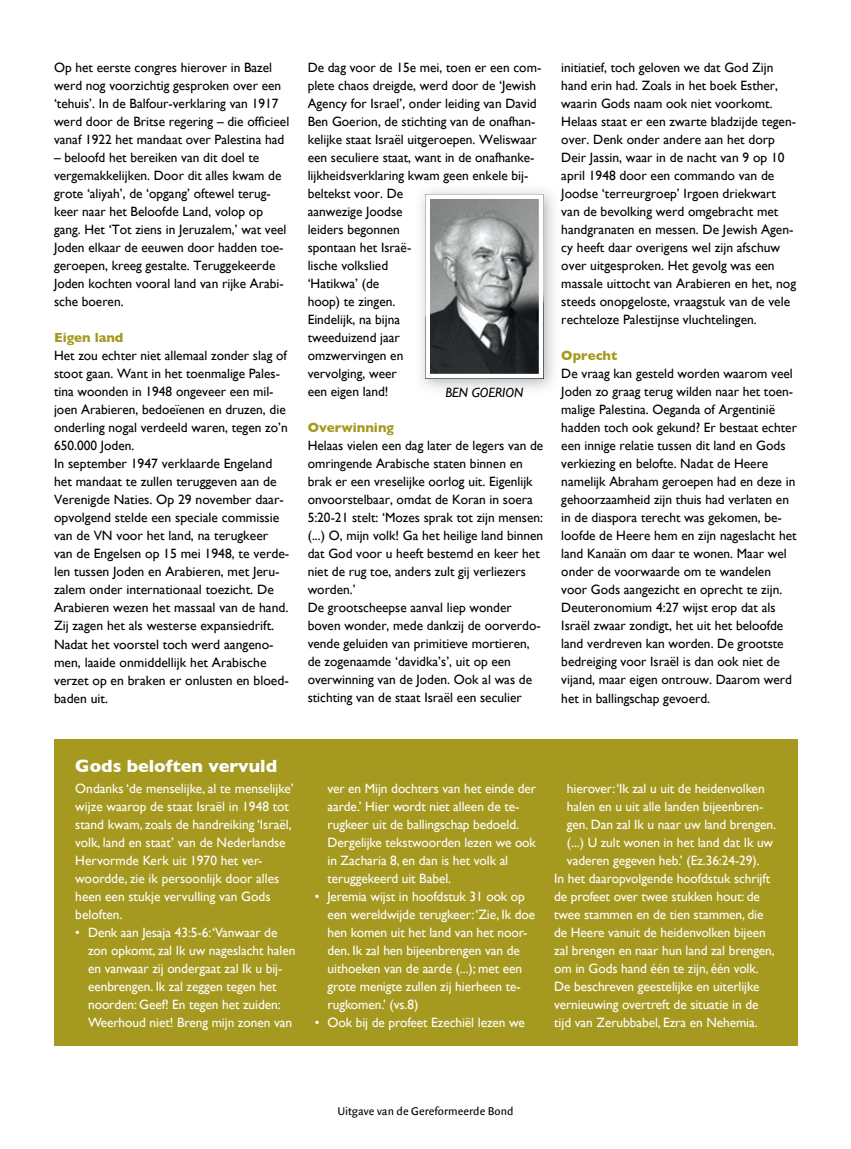
<style>
.page{position:relative;width:851px;height:1149px;background:#fff}
.page>*{position:absolute;margin:0;border:0;box-sizing:border-box;transform-origin:0 0}
.t1{font:700 18px "Gill Sans";color:#fff}
.t2{font:13.5px/18px "Gill Sans";color:#000}
.t3{font:13.5px/18px "Gill Sans";letter-spacing:-.005em;color:#fff}
.t4{font:700 13.5px "Gill Sans";color:#a69920}
.t5{font:italic 13.5px "Gill Sans";letter-spacing:-.005em;color:#000}
.t6{font:12px "Quadraat Sans";color:#000}
</style>
<div class="page">
<div style="left:54px;top:738px;width:743px;height:307px;background:#a69920"></div>
<img style="left:420px;top:190px;width:134px;height:199px">
<img style="left:430px;top:199px;width:108px;height:174px">
<div style="left:425px;top:194px;width:118px;height:184px;border:4px solid #fff"></div>
<p class="t2" style="left:54px;top:58px;width:237px">Op het eerste congres hierover in Bazel werd nog voorzichtig gesproken over een ‘tehuis’. In de Balfour-verklaring van 1917 werd door de Britse regering – die officieel vanaf 1922 het mandaat over Palestina had</p>
<p class="t2" style="left:54px;top:148px;width:234px">– beloofd het bereiken van dit doel te vergemakkelijken. Door dit alles kwam de grote ‘aliyah’, de ‘opgang’ oftewel terug&shy;keer naar het Beloofde Land, volop op gang. Het ‘Tot ziens in Jeruzalem,’ wat veel Joden elkaar de eeuwen door hadden toe&shy;geroepen, kreeg gestalte. Teruggekeerde Joden kochten vooral land van rijke Arabi&shy;sche boeren.</p>
<p class="t4" style="left:54px;top:327px;width:71px">Eigen land</p>
<p class="t2" style="left:54px;top:346px;width:237px">Het zou echter niet allemaal zonder slag of stoot gaan. Want in het toenmalige Pales&shy;tina woonden in 1948 ongeveer een mil&shy;joen Arabieren, bedoeïenen en druzen, die onderling nogal verdeeld waren, tegen zo’n 650.000 Joden.<br>In september 1947 verklaarde Engeland het mandaat te zullen teruggeven aan de Verenigde Naties. Op 29 november daar&shy;opvolgend stelde een speciale commissie van de VN voor het land, na terugkeer van de Engelsen op 15 mei 1948, te verde&shy;len tussen Joden en Arabieren, met Jeru&shy;zalem onder internationaal toezicht. De Arabieren wezen het massaal van de hand.<br>Zij zagen het als westerse expansiedrift.<br>Nadat het voorstel toch werd aangeno&shy;men, laaide onmiddellijk het Arabische verzet op en braken er onlusten en bloed&shy;baden uit.</p>
<p class="t2" style="left:307px;top:58px;width:235px">De dag voor de 15e mei, toen er een com&shy;plete chaos dreigde, werd door de ‘Jewish<br>Agency for Israel’, onder leiding van David<br>Ben Goerion, de stichting van de onafhan&shy;kelijke staat Israël uitgeroepen. Weliswaar een seculiere staat, want in de onafhanke&shy;lijkheidsverklaring kwam geen enkele bij&shy;beltekst voor. De<br>aanwezige Joodse<br>leiders begonnen<br>spontaan het Israë-<br>lische volkslied<br>‘Hatikwa’ (de<br>hoop) te zingen.<br>Eindelijk, na bijna<br>tweeduizend jaar<br>omzwervingen en<br>vervolging, weer<br>een eigen land!</p>
<p class="t4" style="left:307px;top:417px;width:88px">Overwinning</p>
<p class="t2" style="left:307px;top:436px;width:237px">Helaas vielen een dag later de legers van de omringende Arabische staten binnen en brak er een vreselijke oorlog uit. Eigenlijk onvoorstelbaar, omdat de Koran in soera 5:20-21 stelt: ‘Mozes sprak tot zijn mensen: (...) O, mijn volk! Ga het heilige land binnen dat God voor u heeft bestemd en keer het niet de rug toe, anders zult gij verliezers worden.’<br>De grootscheepse aanval liep wonder boven wonder, mede dankzij de oorverdo&shy;vende geluiden van primitieve mortieren, de zogenaamde ‘davidka’s’, uit op een overwinning van de Joden. Ook al was de stichting van de staat Israël een seculier</p>
<p class="t5" style="left:445px;top:384px;width:79px">BEN GOERION</p>
<p class="t2" style="left:561px;top:58px;width:236px">initiatief, toch geloven we dat God Zijn hand erin had. Zoals in het boek Esther, waarin Gods naam ook niet voorkomt.<br>Helaas staat er een zwarte bladzijde tegen&shy;over. Denk onder andere aan het dorp Deir Jassin, waar in de nacht van 9 op 10 april 1948 door een commando van de Joodse ‘terreurgroep’ Irgoen driekwart van de bevolking werd omgebracht met handgranaten en messen. De Jewish Agen&shy;cy heeft daar overigens wel zijn afschuw over uitgesproken. Het gevolg was een massale uittocht van Arabieren en het, nog steeds onopgeloste, vraagstuk van de vele rechteloze Palestijnse vluchtelingen.</p>
<p class="t4" style="left:561px;top:345px;width:58px">Oprecht</p>
<p class="t2" style="left:561px;top:364px;width:237px">De vraag kan gesteld worden waarom veel Joden zo graag terug wilden naar het toen&shy;malige Palestina. Oeganda of Argentinië hadden toch ook gekund? Er bestaat echter een innige relatie tussen dit land en Gods verkiezing en belofte. Nadat de Heere namelijk Abraham geroepen had en deze in gehoorzaamheid zijn thuis had verlaten en in de diaspora terecht was gekomen, be&shy;loofde de Heere hem en zijn nageslacht het land Kanaän om daar te wonen. Maar wel onder de voorwaarde om te wandelen voor Gods aangezicht en oprecht te zijn.<br>Deuteronomium 4:27 wijst erop dat als Israël zwaar zondigt, het uit het beloofde land verdreven kan worden. De grootste bedreiging voor Israël is dan ook niet de vijand, maar eigen ontrouw. Daarom werd het in ballingschap gevoerd.</p>
<h1 class="t1" style="left:75px;top:751px;width:203px">Gods beloften vervuld</h1>
<p class="t3" style="left:75px;top:778px;width:220px">Ondanks ‘de menselijke, al te menselijke’ wijze waarop de staat Israël in 1948 tot stand kwam, zoals de handreiking ‘Israël, volk, land en staat’ van de Nederlandse Hervormde Kerk uit 1970 het ver&shy;woordde, zie ik persoonlijk door alles heen een stukje vervulling van Gods beloften.</p>
<p class="t3" style="left:88px;top:922px;width:209px;text-indent:-13px">• Denk aan Jesaja 43:5-6: ‘Vanwaar de zon opkomt, zal Ik uw nageslacht halen en vanwaar zij ondergaat zal Ik u bij&shy;eenbrengen. Ik zal zeggen tegen het noorden: Geef! En tegen het zuiden:<br>Weerhoud niet! Breng mijn zonen van</p>
<p class="t3" style="left:327px;top:778px;width:210px">ver en Mijn dochters van het einde der aarde.’ Hier wordt niet alleen de te&shy;rugkeer uit de ballingschap bedoeld.<br>Dergelijke tekstwoorden lezen we ook in Zacharia 8, en dan is het volk al teruggekeerd uit Babel.</p>
<p class="t3" style="left:327px;top:886px;width:209px;text-indent:-13px">• Jeremia wijst in hoofdstuk 31 ook op een wereldwijde terugkeer: ‘Zie, Ik doe hen komen uit het land van het noor&shy;den. Ik zal hen bijeenbrengen van de uithoeken van de aarde (...); met een grote menigte zullen zij hierheen te&shy;rugkomen.’ (vs.8)</p>
<p class="t3" style="left:315px;top:1012px;width:211px">• Ook bij de profeet Ezechiël lezen we</p>
<p class="t3" style="left:567px;top:778px;width:199px">hierover: ‘Ik zal u uit de heidenvolken</p>
<p class="t3" style="left:567px;top:796px;width:198px">halen en u uit alle landen bijeenbren-</p>
<p class="t3" style="left:567px;top:814px;width:210px">gen. Dan zal Ik u naar uw land brengen.</p>
<p class="t3" style="left:567px;top:832px;width:208px">(...) U zult wonen in het land dat Ik uw</p>
<p class="t3" style="left:567px;top:850px;width:194px">vaderen gegeven heb.’ (Ez.36:24-29).</p>
<p class="t3" style="left:554px;top:868px;width:217px">In het daaropvolgende hoofdstuk schrijft</p>
<p class="t3" style="left:554px;top:886px;width:207px">de profeet over twee stukken hout: de</p>
<p class="t3" style="left:554px;top:904px;width:211px">twee stammen en de tien stammen, die</p>
<p class="t3" style="left:554px;top:922px;width:213px">de Heere vanuit de heidenvolken bijeen</p>
<p class="t3" style="left:554px;top:940px;width:222px">zal brengen en naar hun land zal brengen,</p>
<p class="t3" style="left:554px;top:958px;width:206px">om in Gods hand één te zijn, één volk.</p>
<p class="t3" style="left:554px;top:976px;width:207px">De beschreven geestelijke en uiterlijke</p>
<p class="t3" style="left:554px;top:994px;width:206px">vernieuwing overtreft de situatie in de</p>
<p class="t3" style="left:554px;top:1012px;width:205px">tijd van Zerubbabel, Ezra en Nehemia.</p>
<p class="t6" style="left:337px;top:1103px;width:178px">Uitgave van de Gereformeerde Bond</p>
</div>
